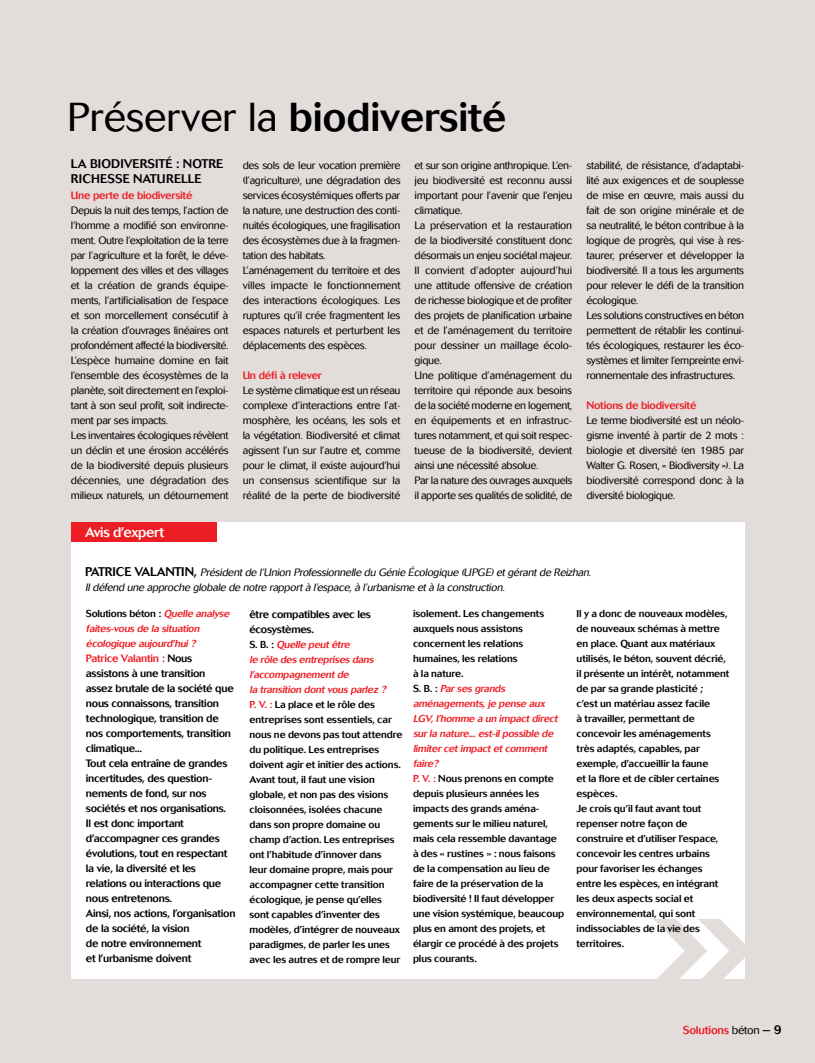
<style>
.page{position:relative;width:815px;height:1063px;background:#e2dddb}
.page>*{position:absolute;margin:0;border:0;box-sizing:border-box;transform-origin:0 0}
.t1{font:300 272.5px "Cosmos";color:#e2dddb}
.t2{font:500 40px "Cosmos";letter-spacing:-.005em;color:#000}
.t3{font:500 13.75px "Cosmos";color:#fff}
.t4{font:500 12.5px/15px "Cosmos";letter-spacing:-.01em;color:#000}
.t5{font:500 12.5px "Cosmos";letter-spacing:.01em;color:#000}
.t6{font:500 11.25px "Cosmos";letter-spacing:-.025em;color:#ed1d24}
.t7{font:300 10.62px/15px "Cosmos";letter-spacing:-.025em;color:#000}
.t8{font:500 10.62px/15px "Cosmos";letter-spacing:-.025em;color:#000}
.t9{font:italic 300 10.62px/15px "Cosmos";color:#000}
.t10{font:500 10.62px "Cosmos";letter-spacing:-.025em;color:#ed1d24}
.t11{font:500 10px/15px "Cosmos";letter-spacing:-.01em;color:#000}
.t12{font:italic 500 10px/15px "Cosmos";color:#ed1d24}
.s1{font-weight:300}
.s2{font-weight:500;font-style:normal;font-size:12.5px}
.s3{font-style:normal;color:#000}
.s4{color:#ed1d24}
.s5{font-style:italic;color:#ed1d24}
.s6{font-weight:300;color:#000}
.s7{font-size:12.5px;color:#000}
</style>
<div class="page">
<div style="left:71px;top:522px;width:673px;height:456px;background:#fff"></div>
<div style="left:71px;top:522px;width:145px;height:20px;background:#ed1d24"></div>
<h2 class="t2" style="left:67px;top:95px;width:441px"><span class="s1">Préserver la</span> biodiversité</h2>
<p class="t4" style="left:71px;top:156px;width:146px;text-indent:77px">SITÉ : NOTRE<br>RICHESSE NATURELLE</p>
<p class="t10" style="left:71px;top:189px;width:123px">Une perte de biodiversité</p>
<p class="t7" style="left:71px;top:203px;width:159px">Depuis la nuit des temps, l’action de l’homme a modifié son environne&shy;ment. Outre l’exploitation de la terre par l’agriculture et la forêt, le déve&shy;loppement des villes et des villages et la création de grands équipe&shy;ments, l’artificialisation de l’espace et son morcellement consécutif à la création d’ouvrages linéaires ont profondément affecté la biodiversité.<br>L’espèce humaine domine en fait l’ensemble des écosystèmes de la planète, soit directement en l’exploi&shy;tant à son seul profit, soit indirecte&shy;ment par ses impacts.<br>Les inventaires écologiques révèlent un déclin et une érosion accélérés de la biodiversité depuis plusieurs décennies, une dégradation des milieux naturels, un détournement</p>
<p class="t5" style="left:71px;top:156px;width:58px">LA BIODIVER</p>
<p class="t3" style="left:85px;top:525px;width:81px">Avis d’expert</p>
<p class="t7" style="left:243px;top:158px;width:159px">des sols de leur vocation première (l’agriculture), une dégradation des services écosystémiques offerts par la nature, une destruction des conti&shy;nuités écologiques, une fragilisation des écosystèmes due à la fragmen&shy;tation des habitats.<br>L’aménagement du territoire et des villes impacte le fonctionnement des interactions écologiques. Les ruptures qu’il crée fragmentent les espaces naturels et perturbent les déplacements des espèces.</p>
<p class="t10" style="left:243px;top:369px;width:81px">Un défi à relever</p>
<p class="t7" style="left:243px;top:383px;width:159px;text-align:justify">Le système climatique est un réseau complexe d’interactions entre l’at&shy;mosphère, les océans, les sols et la végétation. Biodiversité et climat agissent l’un sur l’autre et, comme pour le climat, il existe aujourd’hui un consensus scientifique sur la réalité de la perte de biodiversité</p>
<p class="t7" style="left:415px;top:158px;width:159px">et sur son origine anthropique. L’en&shy;jeu biodiversité est reconnu aussi important pour l’avenir que l’enjeu climatique.<br>La préservation et la restauration de la biodiversité constituent donc désormais un enjeu sociétal majeur.<br>Il convient d’adopter aujourd’hui une attitude offensive de création de richesse biologique et de profiter des projets de planification urbaine et de l’aménagement du territoire pour dessiner un maillage écolo&shy;gique.<br>Une politique d’aménagement du territoire qui réponde aux besoins de la société moderne en logement, en équipements et en infrastruc&shy;tures notamment, et qui soit respec&shy;tueuse de la biodiversité, devient ainsi une nécessité absolue.<br>Par la nature des ouvrages auxquels il apporte ses qualités de solidité, de</p>
<p class="t7" style="left:586px;top:158px;width:159px">stabilité, de résistance, d’adaptabi&shy;lité aux exigences et de souplesse de mise en œuvre, mais aussi du fait de son origine minérale et de sa neutralité, le béton contribue à la logique de progrès, qui vise à res&shy;taurer, préserver et développer la biodiversité. Il a tous les arguments pour relever le défi de la transition écologique.<br>Les solutions constructives en béton permettent de rétablir les continui&shy;tés écologiques, restaurer les éco&shy;systèmes et limiter l’empreinte envi&shy;ronnementale des infrastructures.</p>
<p class="t10" style="left:586px;top:399px;width:112px">Notions de biodiversité</p>
<p class="t7" style="left:586px;top:413px;width:159px;text-align:justify">Le terme biodiversité est un néolo&shy;gisme inventé à partir de 2 mots : biologie et diversité (en 1985 par Walter G. Rosen, « Biodiversity »). La biodiversité correspond donc à la diversité biologique.</p>
<p class="t9" style="left:85px;top:565px;width:510px"><span class="s2">Pat r i c e VA L A N T IN ,</span> Présidentde l’Union Professionnelle du Génie écologique (UPGE)etgérantde Reizhan.<br>Ildéfend une approche globale de notre rapportà l’espace,à l’urbanisme età la construction.</p>
<p class="t12" style="left:86px;top:606px;width:147px"><span class="s3">Solutions béton :</span> Quelle analyse faites-vous de la situation écologique aujourd’hui?</p>
<p class="t8" style="left:86px;top:651px;width:151px"><span class="s4">Patrice Valantin :</span> Nous assistons à une transition<br>assez brutale de la société que nous connaissons, transition technologique, transition de nos comportements, transition climatique...<br>Tout cela entraîne de grandes incertitudes, des question&shy;nements de fond, sur nos sociétés et nos organisations.<br>Il est donc important d’accompagner ces grandes évolutions, tout en respectant la vie, la diversité et les relations ou interactions que nous entretenons.<br>Ainsi, nos actions, l’organisation de la société, la vision<br>de notre environnement<br>et l’urbanisme doivent</p>
<p class="t8" style="left:249px;top:607px;width:123px">être compatibles avec les écosystèmes.</p>
<p class="t11" style="left:249px;top:637px;width:154px">S . B . : <span class="s5">Quelle peutêtre<br>le rôle des entreprises dans l’accompagnementde<br>la transition dontvous parlez ?<br></span><span class="s4">P. V. :</span> La place et le rôle des entreprises sont essentiels, car nous ne devons pas tout attendre du politique. Les entreprises doivent agir et initier des actions.<br>Avant tout, il faut une vision globale, et non pas des visions cloisonnées, isolées chacune dans son propre domaine ou champ d’action. Les entreprises ont l’habitude d’innover dans<br>leur domaine propre, mais pour accompagner cette transition écologique, je pense qu’elles sont capables d’inventer des modèles, d’intégrer de nouveaux paradigmes, de parler les unes avec les autres et de rompre leur</p>
<p class="t11" style="left:413px;top:606px;width:153px">isolement. Les changements auxquels nous assistons concernent les relations humaines, les relations<br>à la nature.<br>S . B . : <span class="s5">Parses grands aménagements,je pense aux<br>LGV,l’homme a un impactdirect surla nature...est-ilpossible de limitercetimpactetcomment faire?<br></span><span class="s4">P. V. :</span> Nous prenons en compte depuis plusieurs années les impacts des grands aména&shy;gements sur le milieu naturel, mais cela ressemble davantage à des « rustines » : nous faisons de la compensation au lieu de faire de la préservation de la biodiversité ! Il faut développer une vision systémique, beaucoup plus en amont des projets, et élargir ce procédé à des projets plus courants.</p>
<p class="t11" style="left:577px;top:606px;width:154px">Il y a donc de nouveaux modèles, de nouveaux schémas à mettre en place. Quant aux matériaux utilisés, le béton, souvent décrié, il présente un intérêt, notamment de par sa grande plasticité ;<br>c’est un matériau assez facile<br>à travailler, permettant de concevoir les aménagements très adaptés, capables, par exemple, d’accueillir la faune<br>et la flore et de cibler certaines espèces.<br>Je crois qu’il faut avant tout repenser notre façon de construire et d’utiliser l’espace, concevoir les centres urbains pour favoriser les échanges entre les espèces, en intégrant les deux aspects social et environnemental, qui sont indissociables de la vie des territoires.</p>
<h1 class="t1" style="left:648px;top:773px;width:109px">»</h1>
<p class="t6" style="left:683px;top:1024px;width:100px">Solutions <span class="s6">béton</span> <span class="s7">– 9</span></p>
</div>
